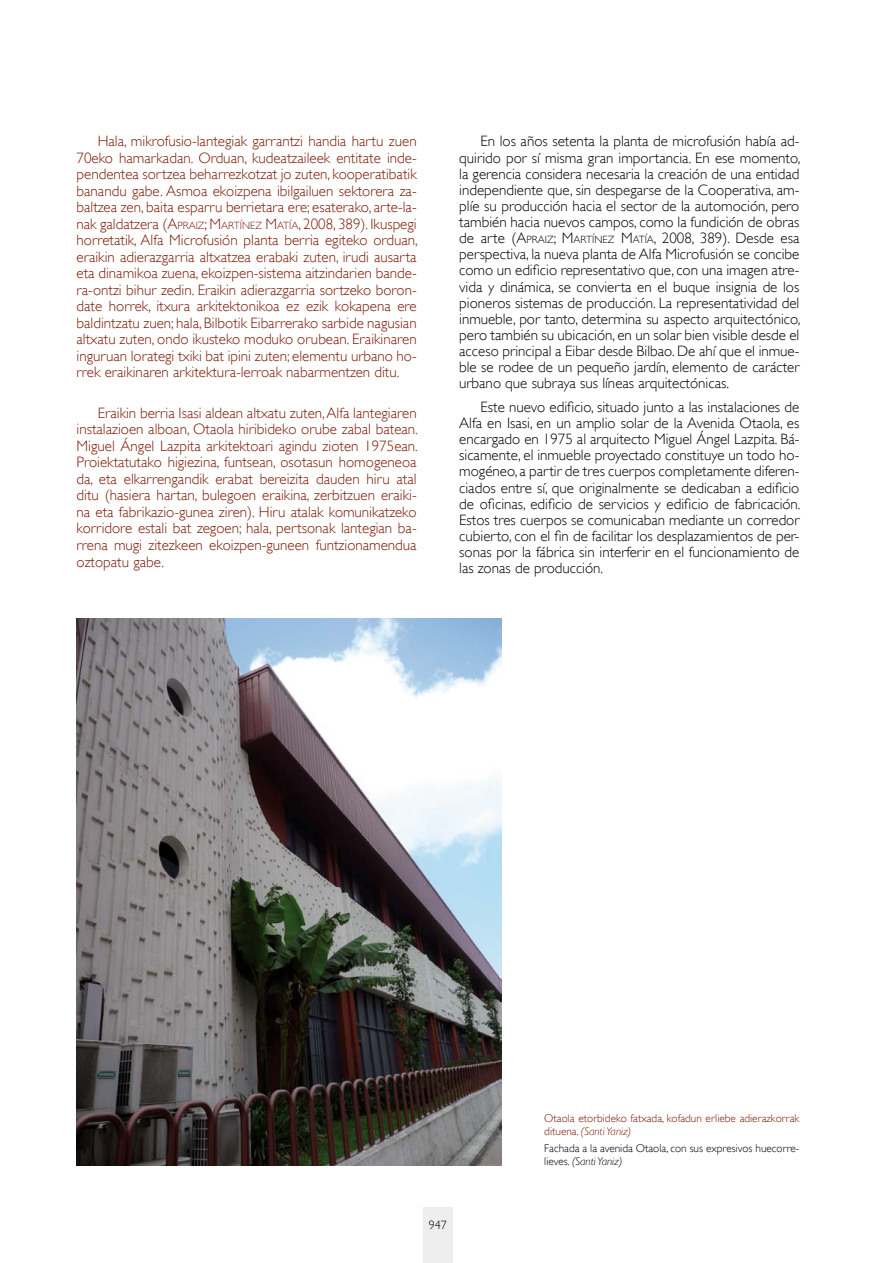
<style>
.page{position:relative;width:893px;height:1263px;background:#fff}
.page>*{position:absolute;margin:0;border:0;box-sizing:border-box;transform-origin:0 0}
.Texto_independiente{font:300 15px/16.2px "Gill Sans";color:#000;text-align:justify}
.Texto_independiente-2{font:300 15px/16.5px "Gill Sans";color:#7b1a04;text-align:justify}
.t1{font:300 12px "Gill Sans";color:#000}
.t2{font:300 11.25px/12.8px "Gill Sans";color:#7b1a04}
.t3{font:300 11.25px/12.8px "Gill Sans";color:#000}
.s1{font-style:inherit}
.s2{font-size:10.5px}
.s3{font-style:italic}
</style>
<div class="page">
<div style="left:423px;top:1207px;width:30px;height:56px;background:#eee"></div>
<img style="left:77px;top:618px;width:425px;height:547px">
<p class="Texto_independiente-2" style="left:77px;top:133px;width:343px;text-indent:21px">Hala, mikrofusio-lantegiak garrantzi handia hartu zuen 70eko hamarkadan. Orduan, kudeatzaileek entitate inde&shy;pendentea sortzea beharrezkotzat jo zuten, kooperatibatik banandu gabe. Asmoa ekoizpena ibilgailuen sektorera za&shy;baltzea zen, baita esparru berrietara ere; esaterako, arte-la&shy;nak galdatzera (<span class="s1">A</span><span class="s2">PRAIZ</span><span class="s1">;M</span><span class="s2">ARTÍNEZ</span> <span class="s1">M</span><span class="s2">ATÍA</span>, 2008, 389). Ikuspegi horretatik, Alfa Microfusión planta berria egiteko orduan, eraikin adierazgarria altxatzea erabaki zuten, irudi ausarta eta dinamikoa zuena, ekoizpen-sistema aitzindarien bande&shy;ra-ontzi bihur zedin. Eraikin adierazgarria sortzeko boron&shy;date horrek, itxura arkitektonikoa ez ezik kokapena ere baldintzatu zuen; hala, Bilbotik Eibarrerako sarbide nagusian altxatu zuten, ondo ikusteko moduko orubean. Eraikinaren inguruan lorategi txiki bat ipini zuten; elementu urbano ho&shy;rrek eraikinaren arkitektura-lerroak nabarmentzen ditu.</p>
<p class="Texto_independiente-2" style="left:98px;top:405px;width:320px">Eraikin berria Isasi aldean altxatu zuten, Alfa lantegiaren</p>
<p class="Texto_independiente-2" style="left:77px;top:421px;width:343px">instalazioen alboan, Otaola hiribideko orube zabal batean.</p>
<p class="Texto_independiente-2" style="left:77px;top:438px;width:343px">Miguel Ángel Lazpita arkitektoari agindu zioten 1975ean.<br>Proiektatutako higiezina, funtsean, osotasun homogeneoa da, eta elkarrengandik erabat bereizita dauden hiru atal ditu (hasiera hartan, bulegoen eraikina, zerbitzuen eraiki&shy;na eta fabrikazio-gunea ziren). Hiru atalak komunikatzeko korridore estali bat zegoen; hala, pertsonak lantegian ba&shy;rrena mugi zitezkeen ekoizpen-guneen funtzionamendua oztopatu gabe.</p>
<p class="Texto_independiente" style="left:459px;top:133px;width:343px;text-indent:21px">En los años setenta la planta de microfusión había ad&shy;quirido por sí misma gran importancia. En ese momento, la gerencia considera necesaria la creación de una entidad independiente que, sin despegarse de la Cooperativa, am&shy;plíe su producción hacia el sector de la automoción, pero también hacia nuevos campos, como la fundición de obras de arte (<span class="s1">A</span><span class="s2">PRAIZ</span><span class="s1">; M</span><span class="s2">ARTÍNEZ</span> <span class="s1">M</span><span class="s2">ATÍA</span>, 2008, 389). Desde esa perspectiva, la nueva planta de Alfa Microfusión se concibe como un edificio representativo que, con una imagen atre&shy;vida y dinámica, se convierta en el buque insignia de los pioneros sistemas de producción. La representatividad del inmueble, por tanto, determina su aspecto arquitectónico, pero también su ubicación, en un solar bien visible desde el acceso principal a Eibar desde Bilbao. De ahí que el inmue&shy;ble se rodee de un pequeño jardín, elemento de carácter urbano que subraya sus líneas arquitectónicas.</p>
<p class="Texto_independiente" style="left:480px;top:399px;width:320px">Este nuevo edificio, situado junto a las instalaciones de</p>
<p class="Texto_independiente" style="left:459px;top:415px;width:343px">Alfa en Isasi, en un amplio solar de la Avenida Otaola, es encargado en 1975 al arquitecto Miguel Ángel Lazpita. Bá&shy;sicamente, el inmueble proyectado constituye un todo ho&shy;mogéneo, a partir de tres cuerpos completamente diferen&shy;ciados entre sí, que originalmente se dedicaban a edificio de oficinas, edificio de servicios y edificio de fabricación.<br>Estos tres cuerpos se comunicaban mediante un corredor cubierto, con el fin de facilitar los desplazamientos de per&shy;sonas por la fábrica sin interferir en el funcionamiento de las zonas de producción.</p>
<p class="t1" style="left:429px;top:1218px;width:19px">947</p>
<p class="t2" style="left:544px;top:1112px;width:257px">Otaola etorbideko fatxada, kofadun erliebe adierazkorrak dituena. <span class="s3">(Santi Yaniz)</span></p>
<p class="t3" style="left:544px;top:1142px;width:257px">Fachada a la avenida Otaola, con sus expresivos huecorre&shy;lieves. <span class="s3">(Santi Yaniz)</span></p>
</div>
